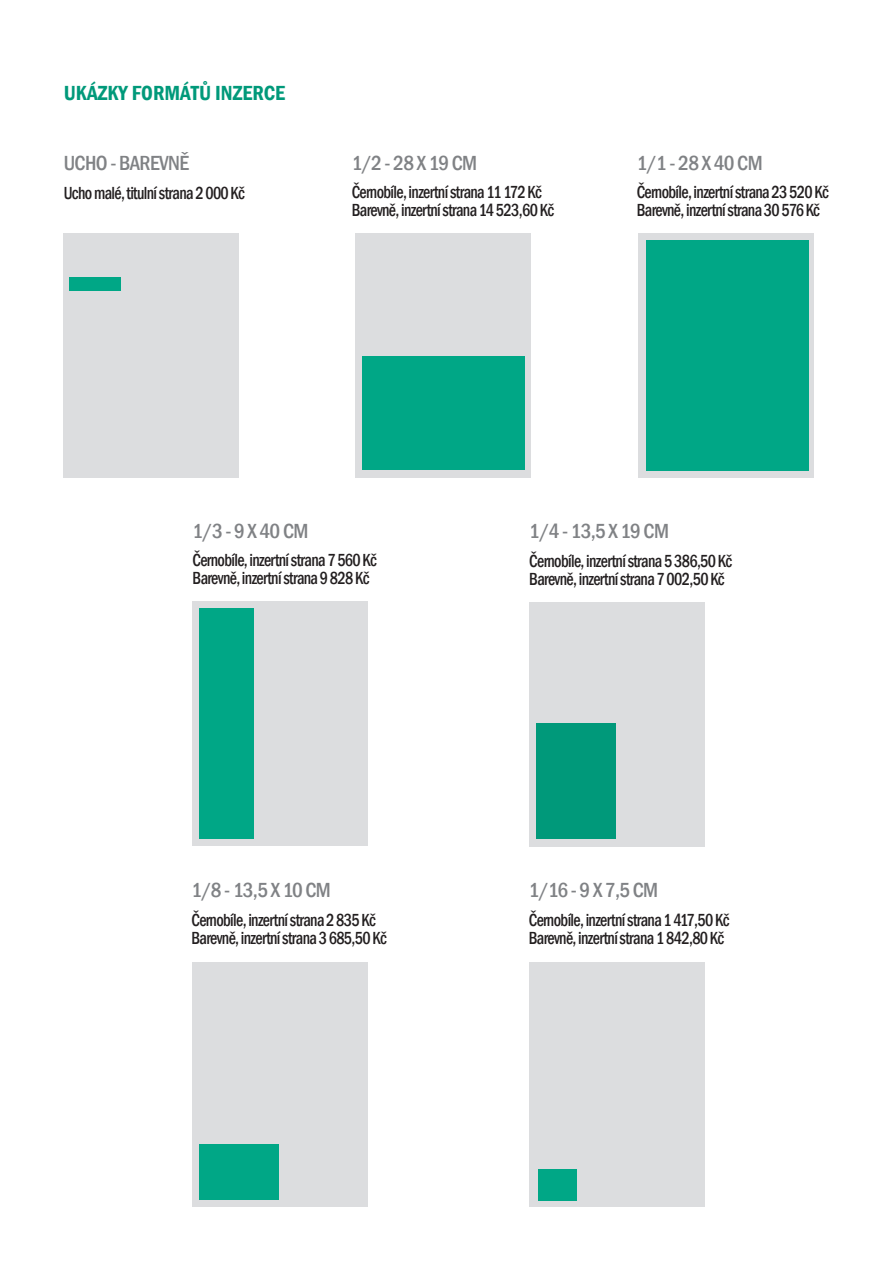
<style>
.page{position:relative;width:893px;height:1263px;background:#fff}
.page>*{position:absolute;margin:0;border:0;box-sizing:border-box;transform-origin:0 0}
.t1{font:500 condensed 21px "Franklin Gothic";letter-spacing:-.03em;color:#808285}
.t2{font:600 condensed 21px "Franklin Gothic";color:#00997a}
.t3{font:500 condensed 18px/18px "Franklin Gothic";letter-spacing:-.04em;color:#231f20;scale:.9 1}
</style>
<div class="page">
<div style="left:639px;top:234px;width:175px;height:244px;background:#dcdddf"></div>
<div style="left:192px;top:963px;width:175px;height:244px;background:#dcdddf"></div>
<div style="left:530px;top:963px;width:175px;height:244px;background:#dcdddf"></div>
<div style="left:355px;top:234px;width:175px;height:244px;background:#dcdddf"></div>
<div style="left:646px;top:240px;width:162px;height:230px;background:#00a786"></div>
<div style="left:199px;top:1144px;width:80px;height:55px;background:#00a786"></div>
<div style="left:538px;top:1168px;width:38px;height:32px;background:#00a786"></div>
<div style="left:362px;top:356px;width:162px;height:114px;background:#00a786"></div>
<div style="left:64px;top:234px;width:175px;height:244px;background:#dcdddf"></div>
<div style="left:69px;top:277px;width:52px;height:14px;background:#00a786"></div>
<div style="left:193px;top:602px;width:175px;height:244px;background:#dcdddf"></div>
<div style="left:200px;top:608px;width:54px;height:230px;background:#00a786"></div>
<div style="left:529px;top:602px;width:176px;height:244px;background:#dcdddf"></div>
<div style="left:536px;top:724px;width:80px;height:115px;background:#00997a"></div>
<p class="t2" style="left:64px;top:79px;width:223px">UKÁZKY FORMÁTŮ INZERCE</p>
<p class="t1" style="left:64px;top:149px;width:127px">UCHO - BAREVNĚ</p>
<p class="t3" style="left:64px;top:183px;width:203px">Ucho malé, titulní strana 2 000 Kč</p>
<p class="t1" style="left:352px;top:149px;width:127px">1/2 - 28 X 19 CM</p>
<p class="t3" style="left:352px;top:183px;width:226px">Černobíle, inzertní strana 11 172 Kč<br>Barevně, inzertní strana 14 523,60 Kč</p>
<p class="t1" style="left:637px;top:149px;width:128px">1/1 - 28 X 40 CM</p>
<p class="t3" style="left:637px;top:183px;width:215px">Černobíle, inzertní strana 23 520 Kč<br>Barevně, inzertní strana 30 576 Kč</p>
<p class="t1" style="left:193px;top:517px;width:117px">1/3 - 9 X 40 CM</p>
<p class="t3" style="left:193px;top:551px;width:206px">Černobíle, inzertní strana 7 560 Kč<br>Barevně, inzertní strana 9 828 Kč</p>
<p class="t1" style="left:191px;top:876px;width:141px">1/8 - 13,5 X 10 CM</p>
<p class="t3" style="left:191px;top:911px;width:218px">Černobíle, inzertní strana 2 835 Kč<br>Barevně, inzertní strana 3 685,50 Kč</p>
<p class="t1" style="left:529px;top:517px;width:141px">1/4 - 13,5 X 19 CM</p>
<p class="t3" style="left:529px;top:551px;width:227px">Černobíle, inzertní strana 5 386,50 Kč<br>Barevně, inzertní strana 7 002,50 Kč</p>
<p class="t1" style="left:529px;top:876px;width:131px">1/16 - 9 X 7,5 CM</p>
<p class="t3" style="left:529px;top:911px;width:224px">Černobíle, inzertní strana 1 417,50 Kč<br>Barevně, inzertní strana 1 842,80 Kč</p>
</div>
